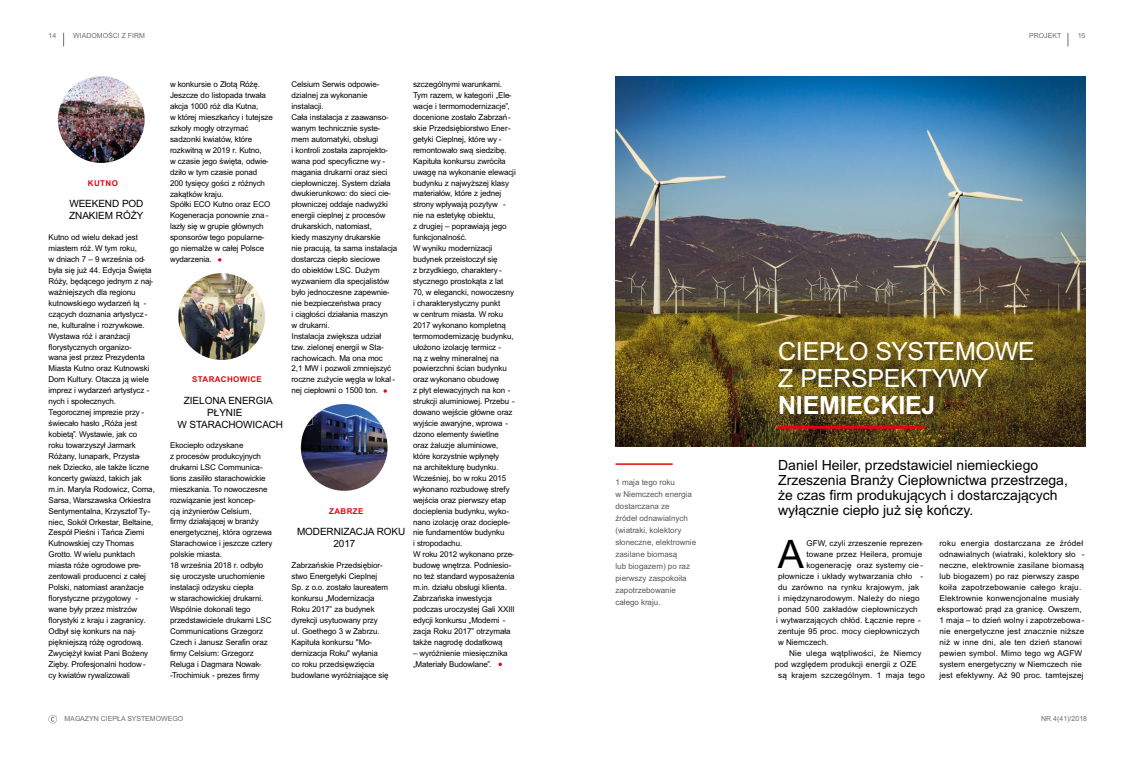
<style>
.page{position:relative;width:1133px;height:765px;background:#fff}
.page>*{position:absolute;margin:0;border:0;box-sizing:border-box;transform-origin:0 0}
.t1{font:39.2px "Arial";color:#000}
.t2{font:25px/27px "Arial";letter-spacing:-.01em;color:#fff}
.t3{font:700 25px "Arial";letter-spacing:-.01em;color:#fff}
.t4{font:14px/15px "Arial";color:#000}
.t5{font:10px/12px "Arial";letter-spacing:-.01em;color:#000}
.t6{font:8px/10.9px "Arial";letter-spacing:-.01em;color:#000}
.t7{font:8px/10.9px "Arial";letter-spacing:.015em;color:#000}
.t8{font:8px/12px "Arial";color:#575757}
.t9{font:8px "Arial";letter-spacing:.01em;color:#000}
.t10{font:8px "Arial";letter-spacing:.025em;color:#000}
.t11{font:8px "Arial";letter-spacing:.02em;color:#000}
.t12{font:700 8px "Arial";letter-spacing:.05em;color:#e30512}
.t13{font:7px "Arial";color:#707070}
</style>
<div class="page">
<svg style="left:48px;top:715px;width:9px;height:9px"></svg>
<img style="left:616px;top:76px;width:469px;height:371px">
<hr style="left:616px;top:463px;width:57px;height:2px;background:#e30512">
<svg style="left:1068px;top:33px;width:1px;height:13px"></svg>
<svg style="left:64px;top:33px;width:1px;height:13px"></svg>
<svg style="left:218px;top:258px;width:3px;height:4px"></svg>
<svg style="left:384px;top:389px;width:3px;height:4px"></svg>
<img style="left:58px;top:76px;width:87px;height:87px;border-radius:43px">
<img style="left:178px;top:273px;width:87px;height:87px;border-radius:43px">
<img style="left:301px;top:404px;width:87px;height:87px;border-radius:43px">
<hr style="left:778px;top:426px;width:147px;height:3px;background:#e30512">
<p class="t13" style="left:49px;top:33px;width:9px">14</p>
<p class="t13" style="left:73px;top:33px;width:73px">WIADOMOŚCI Z FIRM</p>
<p class="t13" style="left:1078px;top:33px;width:9px">15</p>
<p class="t13" style="left:1029px;top:33px;width:34px">PROJEKT</p>
<p class="t12" style="left:88px;top:180px;width:31px">KUTNO</p>
<p class="t5" style="left:69px;top:199px;width:76px">WEEKEND POD<br>ZNAKIEM RÓŻY</p>
<p class="t6" style="left:49px;top:233px;width:108px">Kutno od wielu dekad jest miastem róż. W tym roku,<br>w dniach 7 – 9 września od&shy;była się już 44. Edycja Święta<br>Róży, będącego jednym z naj&shy;ważniejszych dla regionu kutnowskiego wydarzeń łą - czących doznania artystycz&shy;ne, kulturalne i rozrywkowe.<br>Wystawa róż i aranżacji florystycznych organizo-<br>wana jest przez Prezydenta<br>Miasta Kutno oraz Kutnowski<br>Dom Kultury. Otacza ją wiele imprez i wydarzeń artystycz - nych i społecznych.<br>Tegorocznej imprezie przy - świecało hasło „Róża jest kobietą”. Wystawie, jak co<br>roku towarzyszył Jarmark<br>Różany, lunapark, Przysta&shy;nek Dziecko, ale także liczne koncerty gwiazd, takich jak m.in. Maryla Rodowicz, Coma,<br>Sarsa, Warszawska Orkiestra<br>Sentymentalna, Krzysztof Ty&shy;niec, Sokół Orkestar, Beltaine,<br>Zespół Pieśni i Tańca Ziemi<br>Kutnowskiej czy Thomas<br>Grotto. W wielu punktach miasta róże ogrodowe pre&shy;zentowali producenci z całej<br>Polski, natomiast aranżacje florystyczne przygotowy - wane były przez mistrzów florystyki z kraju i zagranicy.<br>Odbył się konkurs na naj&shy;piękniejszą różę ogrodową.<br>Zwyciężył kwiat Pani Bożeny<br>Zięby. Profesjonalni hodow - cy kwiatów rywalizowali</p>
<p class="t6" style="left:170px;top:80px;width:104px">w konkursie o Złotą Różę.<br>Jeszcze do listopada trwała akcja 1000 róż dla Kutna,<br>w której mieszkańcy i tutejsze szkoły mogły otrzymać sadzonki kwiatów, które rozkwitną w 2019 r. Kutno,<br>w czasie jego święta, odwie&shy;dziło w tym czasie ponad<br>200 tysięcy gości z różnych zakątków kraju.<br>Spółki ECO Kutno oraz ECO<br>Kogeneracja ponownie zna&shy;lazły się w grupie głównych sponsorów tego popularne&shy;go niemalże w całej Polsce wydarzenia.</p>
<p class="t6" style="left:292px;top:80px;width:107px">Celsium Serwis odpowie&shy;dzialnej za wykonanie instalacji.<br>Cała instalacja z zaawanso&shy;wanym technicznie syste&shy;mem automatyki, obsługi<br>i kontroli została zaprojekto&shy;wana pod specyficzne wy - magania drukarni oraz sieci ciepłowniczej. System działa dwukierunkowo: do sieci cie&shy;płowniczej oddaje nadwyżki energii cieplnej z procesów drukarskich, natomiast,<br>kiedy maszyny drukarskie<br>nie pracują, ta sama instalacja dostarcza ciepło sieciowe<br>do obiektów LSC. Dużym wyzwaniem dla specjalistów było jednoczesne zapewnie&shy;nie bezpieczeństwa pracy<br>i ciągłości działania maszyn<br>w drukarni.<br>Instalacja zwiększa udział<br>tzw. zielonej energii w Sta&shy;rachowicach. Ma ona moc<br>2,1 MW i pozwoli zmniejszyć roczne zużycie węgla w lokal - nej ciepłowni o 1500 ton.</p>
<p class="t6" style="left:413px;top:80px;width:104px">szczególnymi warunkami.<br>Tym razem, w kategorii „Ele&shy;wacje i termomodernizacje”, docenione zostało Zabrzań&shy;skie Przedsiębiorstwo Ener&shy;getyki Cieplnej, które wy - remontowało swą siedzibę.<br>Kapituła konkursu zwróciła uwagę na wykonanie elewacji budynku z najwyższej klasy materiałów, które z jednej strony wpływają pozytyw - nie na estetykę obiektu,<br>z drugiej – poprawiają jego funkcjonalność.<br>W wyniku modernizacji budynek przeistoczył się<br>z brzydkiego, charaktery - stycznego prostokąta z lat<br>70, w elegancki, nowoczesny i charakterystyczny punkt<br>w centrum miasta. W roku<br>2017 wykonano kompletną termomodernizację budynku, ułożono izolację termicz -<br>ną z wełny mineralnej na powierzchni ścian budynku oraz wykonano obudowę<br>z płyt elewacyjnych na kon - strukcji aluminiowej. Przebu - dowano wejście główne oraz wyjście awaryjne, wprowa - dzono elementy świetlne oraz żaluzje aluminiowe, które korzystnie wpłynęły<br>na architekturę budynku.<br>Wcześniej, bo w roku 2015 wykonano rozbudowę strefy wejścia oraz pierwszy etap docieplenia budynku, wyko&shy;nano izolację oraz docieple&shy;nie fundamentów budynku<br>i stropodachu.<br>W roku 2012 wykonano prze&shy;budowę wnętrza. Podniesio&shy;no też standard wyposażenia m.in. działu obsługi klienta.<br>Zabrzańska inwestycja podczas uroczystej Gali XXIII edycji konkursu „Moderni - zacja Roku 2017” otrzymała także nagrodę dodatkową</p>
<p class="t6" style="left:413px;top:648px;width:96px">– wyróżnienie miesięcznika „Materiały Budowlane”.</p>
<p class="t12" style="left:192px;top:377px;width:71px">STARACHOWICE</p>
<p class="t5" style="left:184px;top:396px;width:90px">ZIELONA ENERGIA</p>
<p class="t5" style="left:207px;top:408px;width:37px">PŁYNIE</p>
<p class="t5" style="left:178px;top:420px;width:107px">W STARACHOWICACH</p>
<p class="t6" style="left:170px;top:440px;width:104px">Ekociepło odzyskane<br>z procesów produkcyjnych drukarni LSC Communica&shy;tions zasiliło starachowickie mieszkania. To nowoczesne rozwiązanie jest koncep-<br>cją inżynierów Celsium,<br>firmy działającej w branży energetycznej, która ogrzewa<br>Starachowice i jeszcze cztery polskie miasta.<br>18 września 2018 r. odbyło się uroczyste uruchomienie instalacji odzysku ciepła<br>w starachowickiej drukarni.<br>Wspólnie dokonali tego przedstawiciele drukarni LSC<br>Communications Grzegorz<br>Czech i Janusz Serafin oraz firmy Celsium: Grzegorz<br>Reluga i Dagmara Nowak--Trochimiuk - prezes firmy</p>
<p class="t12" style="left:329px;top:508px;width:36px">ZABRZE</p>
<p class="t5" style="left:334px;top:527px;width:73px;text-indent:-36px">MODERNIZACJA ROKU<br>2017</p>
<p class="t6" style="left:292px;top:561px;width:99px">Zabrzańskie Przedsiębior&shy;stwo Energetyki Cieplnej<br>Sp. z o.o. zostało laureatem konkursu „Modernizacja<br>Roku 2017” za budynek dyrekcji usytuowany przy<br>ul. Goethego 3 w Zabrzu.<br>Kapituła konkursu "Mo&shy;dernizacja Roku" wyłania<br>co roku przedsięwzięcia budowlane wyróżniające się</p>
<p class="t8" style="left:616px;top:477px;width:82px">1 maja tego roku<br>w Niemczech energia dostarczana ze<br>źródeł odnawialnych (wiatraki, kolektory słoneczne, elektrownie zasilane biomasą<br>lub biogazem) po raz pierwszy zaspokoiła zapotrzebowanie całego kraju.</p>
<h2 class="t2" style="left:778px;top:340px;width:258px">CIEPŁO SYSTEMOWE<br>Z PERSPEKTYWY</h2>
<h2 class="t3" style="left:778px;top:396px;width:159px">NIEMIECKIEJ</h2>
<h3 class="t4" style="left:778px;top:459px;width:291px">Daniel Heiler, przedstawiciel niemieckiego Zrzeszenia Branży Ciepłownictwa przestrzega, że czas firm produkujących i dostarczających wyłącznie ciepło już się kończy.</h3>
<h1 class="t1" style="left:778px;top:540px;width:28px">A</h1>
<p class="t9" style="left:807px;top:540px;width:118px">GFW, czyli zrzeszenie reprezen-</p>
<p class="t7" style="left:807px;top:550px;width:117px">towane przez Heilera, promuje</p>
<p class="t7" style="left:807px;top:561px;width:118px">kogenerację oraz systemy cie -</p>
<p class="t7" style="left:778px;top:572px;width:146px">płownicze i układy wytwarzania chło -</p>
<p class="t10" style="left:778px;top:584px;width:143px">du zarówno na rynku krajowym, jak</p>
<p class="t7" style="left:778px;top:593px;width:143px">i międzynarodowym. Należy do niego</p>
<p class="t11" style="left:778px;top:606px;width:141px">ponad 500 zakładów ciepłowniczych</p>
<p class="t9" style="left:776px;top:617px;width:146px">i wytwarzających chłód. Łącznie repre -</p>
<p class="t7" style="left:778px;top:626px;width:143px">zentuje 95 proc. mocy ciepłowniczych</p>
<p class="t9" style="left:778px;top:639px;width:52px">w Niemczech.</p>
<p class="t10" style="left:789px;top:650px;width:134px">Nie ulega wątpliwości, że Niemcy</p>
<p class="t9" style="left:775px;top:661px;width:143px">pod względem produkcji energii z OZE</p>
<p class="t10" style="left:778px;top:672px;width:148px">są krajem szczególnym. 1 maja tego</p>
<p class="t7" style="left:937px;top:539px;width:149px">roku energia dostarczana ze źródeł odnawialnych (wiatraki, kolektory sło - neczne, elektrownie zasilane biomasą lub biogazem) po raz pierwszy zasp-o koiła zapotrzebowanie całego kraju.<br>Elektrownie konwencjonalne musiały eksportować prąd za granicę. Owszem, 1 maja – to dzień wolny i zapotrzebowa&shy;nie energetyczne jest znacznie niższe niż w inne dni, ale ten dzień stanowi pewien symbol. Mimo tego wg AGFW system energetyczny w Niemczech nie jest efektywny. Aż 90 proc. tamtejszej</p>
<p class="t13" style="left:64px;top:716px;width:120px">MAGAZYN CIEPŁA SYSTEMOWEGO</p>
<p class="t13" style="left:1041px;top:716px;width:47px">NR 4(41)/2018</p>
</div>
